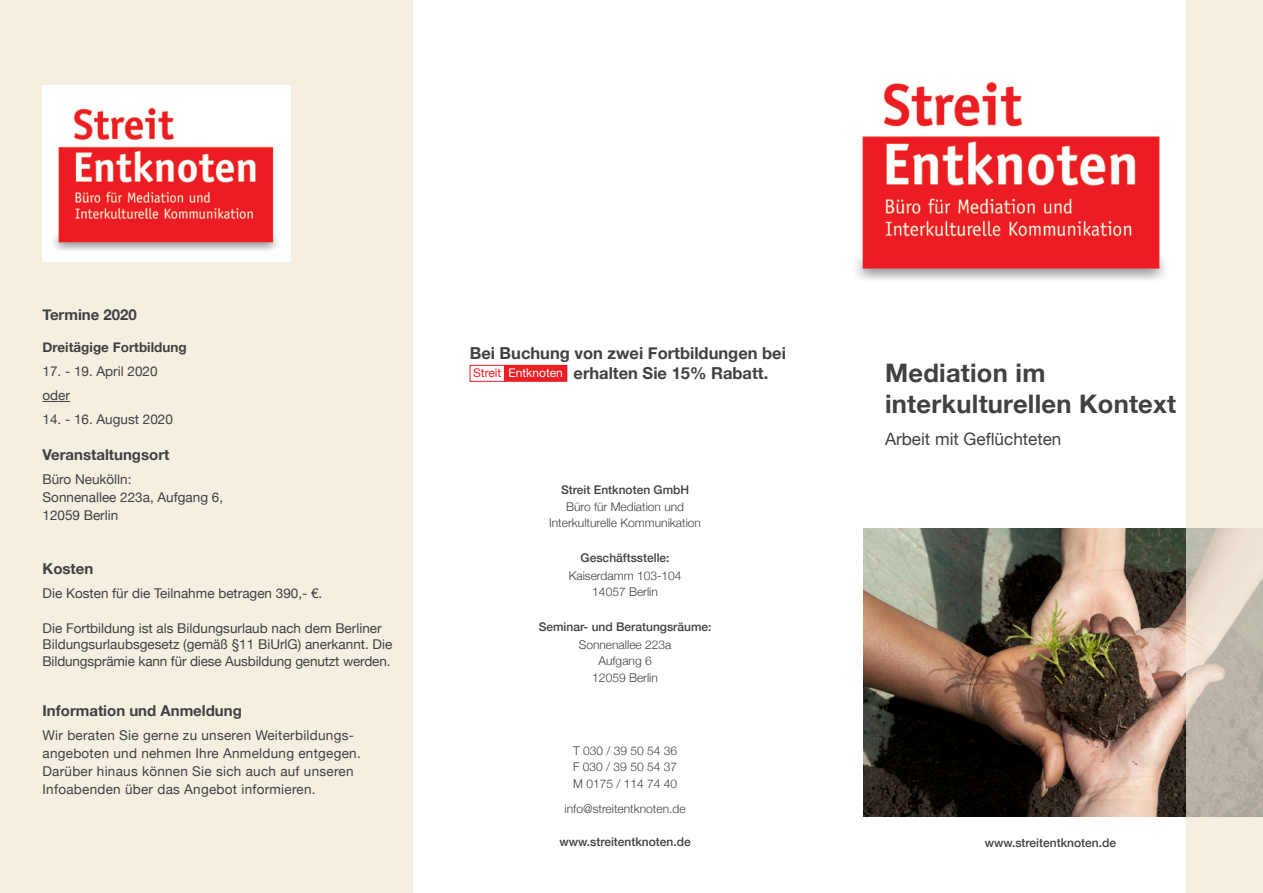
<style>
.page{position:relative;width:1263px;height:893px;background:#fff}
.page>*{position:absolute;margin:0;border:0;box-sizing:border-box;transform-origin:0 0}
.t1{font:700 25.5px "Helvetica Neue";letter-spacing:.01em;color:#414042}
.t2{font:17.1px "Helvetica Neue";color:#414042}
.t3{font:700 16.5px "Helvetica Neue";color:#414042}
.t4{font:700 15px "Helvetica Neue";color:#414042}
.t5{font:13.5px/16.5px "Helvetica Neue";color:#414042}
.t6{font:13.5px "Helvetica Neue";letter-spacing:.02em;color:#414042}
.t7{font:700 13.5px "Helvetica Neue";color:#414042}
.t8{font:300 12px/16.5px "Helvetica Neue";color:#414042;text-align:center}
.t9{font:500 12px "Helvetica Neue";color:#414042}
.t10{font:12px "Helvetica Neue";color:#fff}
.t11{font:12px "Helvetica Neue";color:#ed1d24}
.s1{font-size:13.8px}
</style>
<div class="page">
<div style="left:1186px;top:0;width:77px;height:893px;background:#f5efe2"></div>
<img style="left:863px;top:529px;width:323px;height:287px">
<div style="left:0;top:0;width:412px;height:893px;background:#f5efe2"></div>
<img style="left:856px;top:81px;width:309px;height:199px">
<svg style="left:1186px;top:528px;width:77px;height:289px;fill:#bcb6aa"></svg>
<img style="left:43px;top:85px;width:247px;height:177px">
<svg style="left:43px;top:401px;width:27px;height:1px"></svg>
<div style="left:469px;top:365px;width:36px;height:17px;border:1px solid #ed1d24"></div>
<div style="left:505px;top:365px;width:62px;height:16px;background:#ed1d24"></div>
<div style="left:504px;top:365px;width:63px;height:17px;border:1px solid #ed1d24"></div>
<p class="t4" style="left:43px;top:303px;width:96px">Termine 2020</p>
<p class="t7" style="left:43px;top:337px;width:146px">Dreitägige Fortbildung</p>
<p class="t5" style="left:43px;top:364px;width:117px">17. - 19. April 2020</p>
<p class="t5" style="left:43px;top:388px;width:29px">oder</p>
<p class="t5" style="left:43px;top:412px;width:132px">14. - 16. August 2020</p>
<p class="t4" style="left:43px;top:443px;width:128px">Veranstaltungsort</p>
<p class="t5" style="left:43px;top:472px;width:91px">Büro Neukölln:</p>
<p class="t5" style="left:43px;top:490px;width:182px">Sonnenallee 223a, Aufgang 6,</p>
<p class="t5" style="left:43px;top:508px;width:77px">120<span class="s1">5</span>9 Berlin</p>
<p class="t4" style="left:43px;top:557px;width:52px">Kosten</p>
<p class="t5" style="left:43px;top:586px;width:281px">Die Kosten für die Teilnahme betragen 390,- €.</p>
<p class="t5" style="left:43px;top:620px;width:351px">Die Fortbildung ist als Bildungsurlaub nach dem Berliner<br>Bildungsurlaubsgesetz (gemäß §11 BiUrlG) anerkannt. Die<br>Bildungsprämie kann für diese Ausbildung genutzt werden.</p>
<p class="t4" style="left:43px;top:699px;width:201px">Information und Anmeldung</p>
<p class="t6" style="left:43px;top:725px;width:313px">Wir beraten Sie gerne zu unseren Weiterbildungs-</p>
<p class="t6" style="left:43px;top:743px;width:320px">angeboten und nehmen Ihre Anmeldung entgegen.</p>
<p class="t6" style="left:43px;top:761px;width:313px">Darüber hinaus können Sie sich auch auf unseren</p>
<p class="t6" style="left:43px;top:779px;width:275px">Infoabenden über das Angebot informieren.</p>
<p class="t3" style="left:470px;top:341px;width:318px">Bei Buchung von zwei Fortbildungen bei</p>
<p class="t11" style="left:473px;top:364px;width:30px">Streit</p>
<p class="t10" style="left:508px;top:364px;width:56px">Entknoten</p>
<p class="t3" style="left:574px;top:360px;width:196px">erhalten Sie 15% Rabatt.</p>
<p class="t9" style="left:561px;top:480px;width:130px">Streit Entknoten GmbH</p>
<p class="t8" style="left:549px;top:497px;width:153px">Büro für Mediation und<br>Interkulturelle Kommunikation</p>
<p class="t9" style="left:581px;top:548px;width:90px">Geschäftsstelle:</p>
<p class="t8" style="left:569px;top:566px;width:114px">Kaiserdamm 103-104</p>
<p class="t8" style="left:592px;top:583px;width:67px">14057 Berlin</p>
<p class="t9" style="left:539px;top:617px;width:174px">Seminar- und Beratungsräume:</p>
<p class="t8" style="left:579px;top:635px;width:94px">Sonnenallee 223a</p>
<p class="t8" style="left:598px;top:652px;width:55px">Aufgang 6</p>
<p class="t8" style="left:592px;top:668px;width:67px">12059 Berlin</p>
<p class="t8" style="left:573px;top:741px;width:106px">T 030 / 39 50 54 36</p>
<p class="t8" style="left:573px;top:758px;width:105px">F 030 / 39 50 54 37</p>
<p class="t8" style="left:573px;top:774px;width:105px">M 0175 / 114 74 40</p>
<p class="t8" style="left:565px;top:800px;width:122px">info@streitentknoten.de</p>
<p class="t9" style="left:559px;top:832px;width:133px">www.streitentknoten.de</p>
<p class="t1" style="left:885px;top:353px;width:162px">Mediation im</p>
<p class="t1" style="left:885px;top:384px;width:293px">interkulturellen Kontext</p>
<p class="t2" style="left:885px;top:426px;width:178px">Arbeit mit Geflüchteten</p>
<p class="t9" style="left:985px;top:833px;width:133px">www.streitentknoten.de</p>
</div>
